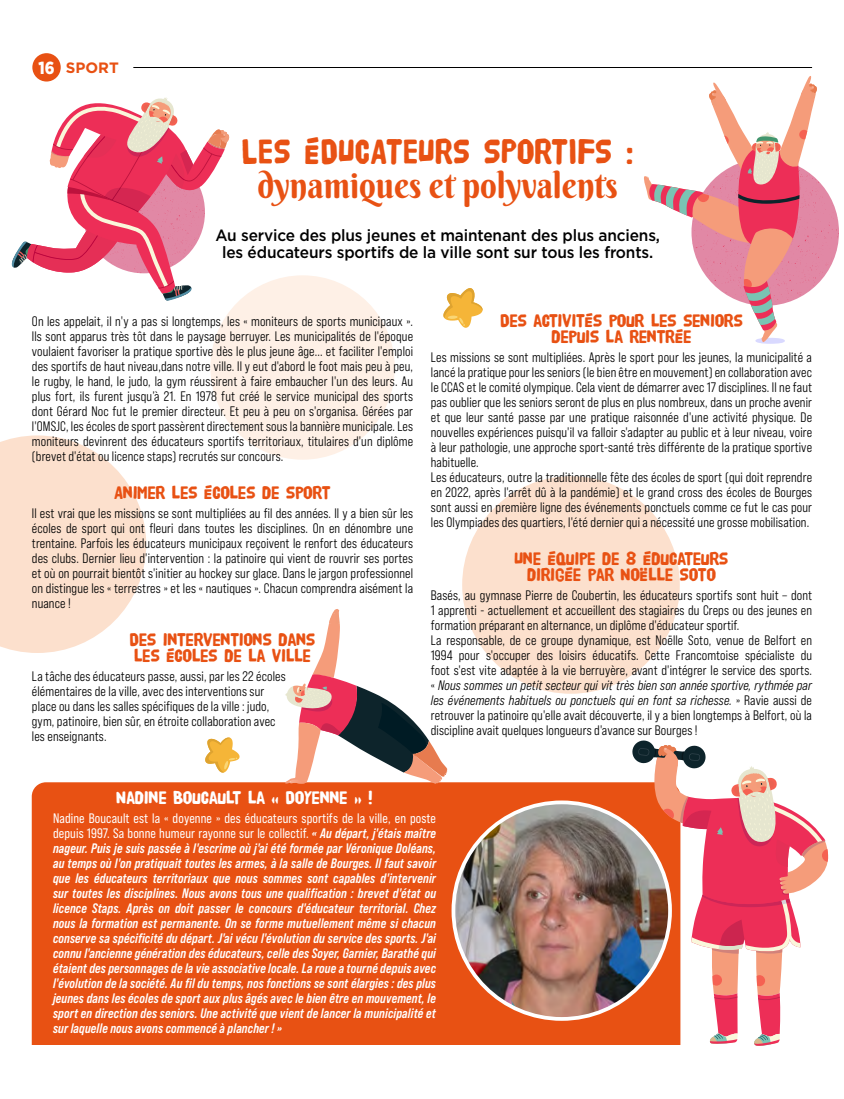
<style>
.page{position:relative;width:844px;height:1099px;background:#fff}
.page>*{position:absolute;margin:0;border:0;box-sizing:border-box;transform-origin:0 0}
.t1{font:36.25px/34.5px "Berkshire Swash";color:#e85113;text-align:center;scale:.9 1}
.TEXTE_BASES{font:18.75px/16.2px "HVD Poster Clean";letter-spacing:-.025em;color:#e85113;text-align:center;scale:.95 1}
.TEXTE_BASES-2{font:18.75px "HVD Poster Clean";letter-spacing:-.025em;color:#fff;scale:.95 1}
.t2{font:900 17.5px "Gotham";color:#fff;scale:.85 1}
.TEXTE_BASES-3{font:500 16.25px/17.5px "Gotham";letter-spacing:-.01em;color:#000;text-align:center;scale:.95 1}
.t3{font:700 15px "Gotham";color:#e85113}
.TEXTE_BASES-4{font:13.75px/15px "Bebas Neue Pro Sm E Md";letter-spacing:.01em;color:#000;text-align:justify;scale:.95 1}
.TEXTE_BASES-5{font:13.75px/15px "Bebas Neue Pro Sm E Bd It";letter-spacing:.01em;color:#fff;text-align:justify;scale:.95 1}
.s1{font-family:"HVD Poster Clean"}
.s2{font-family:"Bebas Neue Pro Sm E Md It"}
.s3{font-family:"Bebas Neue Pro Sm E Rg"}
</style>
<div class="page">
<div style="left:210px;top:275px;width:184px;height:184px;background:#fef0e6;border-radius:50%"></div>
<svg style="left:0;top:435px;width:146px;height:218px"></svg>
<div style="left:462px;top:476px;width:217px;height:217px;background:#fce0cd;border-radius:50%"></div>
<div style="left:32px;top:53px;width:29px;height:28px;background:#e85113;border-radius:50%"></div>
<hr style="left:133px;top:67px;width:678px;height:1px;background:#000">
<svg style="left:443px;top:288px;width:39px;height:40px"></svg>
<svg style="left:205px;top:737px;width:34px;height:35px"></svg>
<div style="left:32px;top:782px;width:599px;height:263px;background:#e85113"></div>
<div style="left:755px;top:338px;width:29px;height:6px;background:#d9d9ff;border-radius:50%"></div>
<svg style="left:644px;top:76px;width:194px;height:266px"></svg>
<img style="left:453px;top:802px;width:216px;height:216px;border-radius:108px">
<svg style="left:11px;top:97px;width:218px;height:204px"></svg>
<svg style="left:631px;top:740px;width:198px;height:306px"></svg>
<svg style="left:284px;top:609px;width:163px;height:175px"></svg>
<p class="t2" style="left:38px;top:58px;width:20px">16</p>
<p class="t3" style="left:66px;top:59px;width:54px">SPORT</p>
<p class="t1" style="left:241px;top:133px;width:437px"><span class="s1">LES ÉDUCATEURS SPORTIFS : </span>dynamiques et polyvalents</p>
<p class="TEXTE_BASES-3" style="left:215px;top:226px;width:469px">Au service des plus jeunes et maintenant des plus anciens, les éducateurs sportifs de la ville sont sur tous les fronts.</p>
<p class="TEXTE_BASES-4" style="left:32px;top:313px;width:402px">On les appelait, il n'y a pas si longtemps, les « moniteurs de sports municipaux ».<br>Ils sont apparus très tôt dans le paysage berruyer. Les municipalités de l'époque voulaient favoriser la pratique sportive dès le plus jeune âge... et faciliter l'emploi des sportifs de haut niveau,dans notre ville. Il y eut d'abord le foot mais peu à peu, le rugby, le hand, le judo, la gym réussirent à faire embaucher l'un des leurs. Au plus fort, ils furent jusqu’à 21. En 1978 fut créé le service municipal des sports dont Gérard Noc fut le premier directeur. Et peu à peu on s'organisa. Gérées par l'OMSJC, les écoles de sport passèrent directement sous la bannière municipale. Les moniteurs devinrent des éducateurs sportifs territoriaux, titulaires d'un diplôme (brevet d'état ou licence staps) recrutés sur concours.</p>
<p class="TEXTE_BASES" style="left:114px;top:485px;width:229px">ANIMER LES ÉCOLES DE SPORT</p>
<p class="TEXTE_BASES-4" style="left:32px;top:505px;width:403px">Il est vrai que les missions se sont multipliées au fil des années. Il y a bien sûr les écoles de sport qui ont fleuri dans toutes les disciplines. On en dénombre une trentaine. Parfois les éducateurs municipaux reçoivent le renfort des éducateurs des clubs. Dernier lieu d'intervention : la patinoire qui vient de rouvrir ses portes et où on pourrait bientôt s'initier au hockey sur glace. Dans le jargon professionnel on distingue les « terrestres » et les « nautiques ». Chacun comprendra aisément la nuance !</p>
<p class="TEXTE_BASES" style="left:129px;top:631px;width:197px;text-align:left">DES INTERVENTIONS DANS<br>LES ÉCOLES DE LA VILLE</p>
<p class="TEXTE_BASES-4" style="left:32px;top:668px;width:268px;text-align:left">La tâche des éducateurs passe, aussi, par les 22 écoles élémentaires de la ville, avec des interventions sur place ou dans les salles spécifiques de la ville : judo, gym, patinoire, bien sûr, en étroite collaboration avec les enseignants.</p>
<p class="TEXTE_BASES" style="left:500px;top:313px;width:257px">DES ACTIVITÉS POUR LES SENIORS<br>DEPUIS LA RENTRÉE</p>
<p class="TEXTE_BASES-4" style="left:431px;top:349px;width:403px">Les missions se sont multipliées. Après le sport pour les jeunes, la municipalité a lancé la pratique pour les seniors (le bien être en mouvement) en collaboration avec le CCAS et le comité olympique. Cela vient de démarrer avec 17 disciplines. Il ne faut pas oublier que les seniors seront de plus en plus nombreux, dans un proche avenir et que leur santé passe par une pratique raisonnée d'une activité physique. De nouvelles expériences puisqu'il va falloir s'adapter au public et à leur niveau, voire à leur pathologie, une approche sport-santé très différente de la pratique sportive habituelle.</p>
<p class="TEXTE_BASES-4" style="left:431px;top:469px;width:402px">Les éducateurs, outre la traditionnelle fête des écoles de sport (qui doit reprendre en 2022, après l'arrêt dû à la pandémie) et le grand cross des écoles de Bourges sont aussi en première ligne des événements ponctuels comme ce fut le cas pour les Olympiades des quartiers, l'été dernier qui a nécessité une grosse mobilisation.</p>
<p class="TEXTE_BASES" style="left:514px;top:551px;width:227px">UNE ÉQUIPE DE 8 ÉDUCATEURS<br>DIRIGÉE PAR NOËLLE SOTO</p>
<p class="TEXTE_BASES-4" style="left:431px;top:587px;width:403px">Basés, au gymnase Pierre de Coubertin, les éducateurs sportifs sont huit – dont 1 apprenti - actuellement et accueillent des stagiaires du Creps ou des jeunes en formation préparant en alternance, un diplôme d'éducateur sportif.</p>
<p class="TEXTE_BASES-4" style="left:431px;top:632px;width:403px">La responsable, de ce groupe dynamique, est Noëlle Soto, venue de Belfort en 1994 pour s'occuper des loisirs éducatifs. Cette Francomtoise spécialiste du foot s'est vite adaptée à la vie berruyère, avant d'intégrer le service des sports. « <span class="s2">Nous sommes un petit secteur qui vit très bien son année sportive, rythmée par les événements habituels ou ponctuels qui en font sa richesse.</span> » Ravie aussi de retrouver la patinoire qu'elle avait découverte, il y a bien longtemps à Belfort, où la discipline avait quelques longueurs d'avance sur Bourges !</p>
<p class="TEXTE_BASES-2" style="left:116px;top:789px;width:271px">NADINE BOUCAULT LA « DOYENNE » !</p>
<p class="TEXTE_BASES-5" style="left:53px;top:810px;width:404px"><span class="s3">Nadine Boucault est la « doyenne » des éducateurs sportifs de la ville, en poste depuis 1997. Sa bonne humeur rayonne sur le collectif.</span> « Au départ, j'étais maître nageur. Puis je suis passée à l'escrime où j'ai été formée par Véronique Doléans, au temps où l'on pratiquait toutes les armes, à la salle de Bourges. Il faut savoir que les éducateurs territoriaux que nous sommes sont capables d'intervenir sur toutes les disciplines. Nous avons tous une qualification : brevet d'état ou licence Staps. Après on doit passer le concours d'éducateur territorial. Chez nous la formation est permanente. On se forme mutuellement même si chacun conserve sa spécificité du départ. J'ai vécu l'évolution du service des sports. J'ai connu l'ancienne génération des éducateurs, celle des Soyer, Garnier, Barathé qui étaient des personnages de la vie associative locale. La roue a tourné depuis avec l'évolution de la société. Au fil du temps, nos fonctions se sont élargies : des plus jeunes dans les écoles de sport aux plus âgés avec le bien être en mouvement, le sport en direction des seniors. Une activité que vient de lancer la municipalité et sur laquelle nous avons commencé à plancher ! »</p>
</div>
